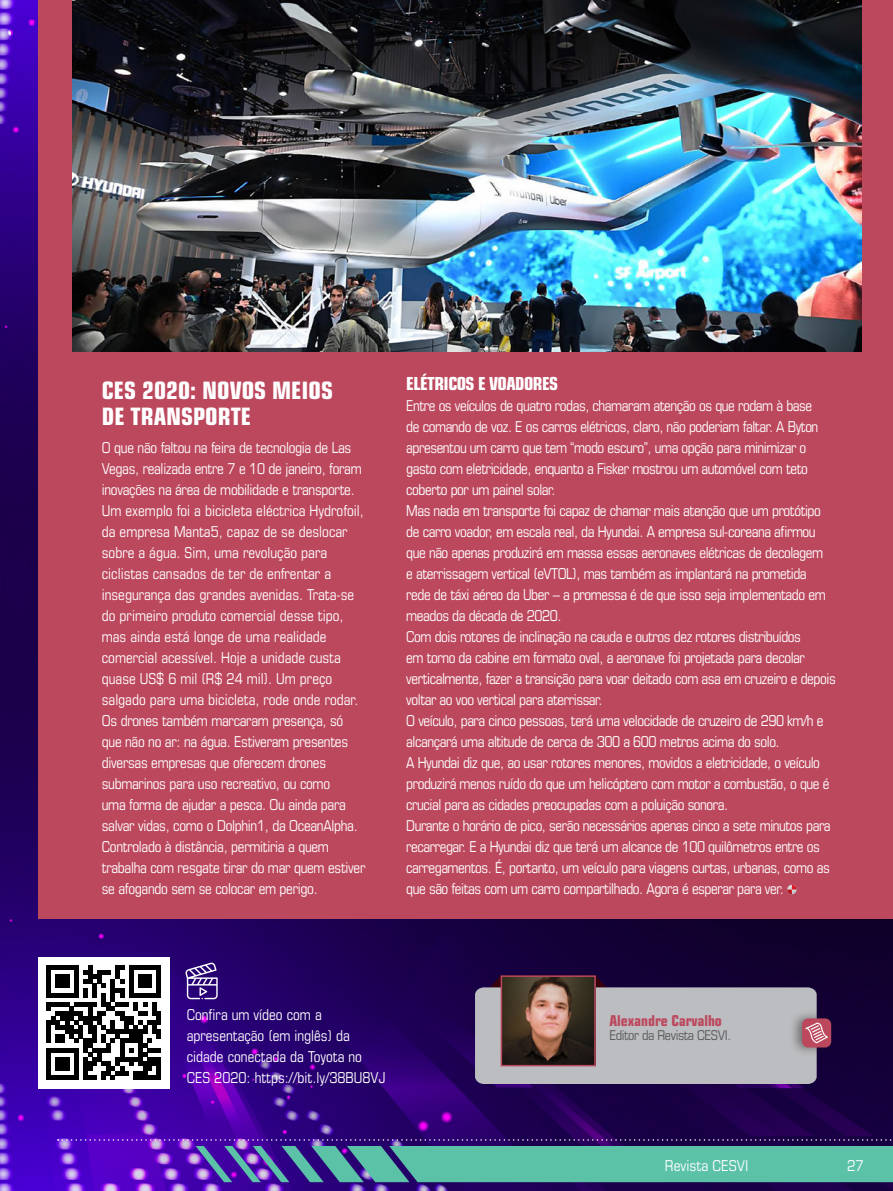
<style>
.page{position:relative;width:893px;height:1191px;background:#fff}
.page>*{position:absolute;margin:0;border:0;box-sizing:border-box;transform-origin:0 0}
.t1{font:700 condensed 24px/25.5px "Eurostile LT Std";color:#fff}
.t2{font:700 condensed 18px "Eurostile LT Std";letter-spacing:-.03em;color:#fff}
.t3{font:condensed 15px/21px "Eurostile LT Std";letter-spacing:-.03em;color:#fff}
.t4{font:condensed 15px/21px "Eurostile LT Std";color:#fff}
.t5{font:700 condensed 15px "Eurostile LT Std";color:#bc485e}
.t6{font:condensed 13.5px "Eurostile LT Std";letter-spacing:-.03em;color:#57585a}
</style>
<div class="page">
<img style="left:0;top:0;width:893px;height:1191px">
<div style="left:39px;top:0;width:854px;height:918px;background:#bc485e"></div>
<svg style="left:196px;top:1146px;width:697px;height:36px;background:#57a5a5"></svg>
<svg style="left:58px;top:1139px;width:835px;height:1px"></svg>
<svg style="left:787px;top:884px;width:10px;height:10px"></svg>
<img style="left:72px;top:0;width:789px;height:351px">
<div style="left:789px;top:1009px;width:47px;height:48px;background:#231f20;opacity:.5"></div>
<div style="left:802px;top:1018px;width:29px;height:29px;background:#bc485e;border-radius:6px"></div>
<svg style="left:475px;top:975px;width:355px;height:109px;background:#958b91"></svg>
<svg style="left:185px;top:962px;width:33px;height:37px"></svg>
<div style="left:39px;top:957px;width:131px;height:131px;background:#fff"></div>
<svg style="left:46px;top:965px;width:115px;height:115px"></svg>
<p class="t1" style="left:102px;top:378px;width:233px">CES 2020: NOVOS MEIOS<br>DE TRANSPORTE</p>
<p class="t3" style="left:102px;top:437px;width:261px">O que não faltou na feira de tecnologia de Las<br>Vegas, realizada entre 7 e 10 de janeiro, foram inovações na área de mobilidade e transporte.</p>
<p class="t4" style="left:102px;top:500px;width:263px">Um exemplo foi a bicicleta eléctrica Hydrofoil, da empresa Manta5, capaz de se deslocar sobre a água. Sim, uma revolução para ciclistas cansados de ter de enfrentar a insegurança das grandes avenidas. Trata-se do primeiro produto comercial desse tipo, mas ainda está longe de uma realidade comercial acessível. Hoje a unidade custa quase US$ 6 mil (R$ 24 mil). Um preço salgado para uma bicicleta, rode onde rodar.</p>
<p class="t3" style="left:102px;top:710px;width:265px">Os drones também marcaram presença, só que não no ar: na água. Estiveram presentes diversas empresas que oferecem drones submarinos para uso recreativo, ou como<br>uma forma de ajudar a pesca. Ou ainda para salvar vidas, como o Dolphin1, da OceanAlpha.<br>Controlado à distância, permitiria a quem trabalha com resgate tirar do mar quem estiver se afogando sem se colocar em perigo.</p>
<p class="t2" style="left:406px;top:373px;width:153px">ELÉTRICOS E VOADORES</p>
<p class="t3" style="left:406px;top:395px;width:414px">Entre os veículos de quatro rodas, chamaram atenção os que rodam à base de comando de voz. E os carros elétricos, claro, não poderiam faltar. A Byton apresentou um carro que tem “modo escuro”, uma opção para minimizar o gasto com eletricidade, enquanto a Fisker mostrou um automóvel com teto coberto por um painel solar.</p>
<p class="t3" style="left:406px;top:500px;width:421px">Mas nada em transporte foi capaz de chamar mais atenção que um protótipo de carro voador, em escala real, da Hyundai. A empresa sul-coreana afirmou que não apenas produzirá em massa essas aeronaves elétricas de decolagem e aterrissagem vertical (eVTOL), mas também as implantará na prometida rede de táxi aéreo da Uber – a promessa é de que isso seja implementado em meados da década de 2020.</p>
<p class="t3" style="left:406px;top:626px;width:431px">Com dois rotores de inclinação na cauda e outros dez rotores distribuídos<br>em torno da cabine em formato oval, a aeronave foi projetada para decolar verticalmente, fazer a transição para voar deitado com asa em cruzeiro e depois voltar ao voo vertical para aterrissar.</p>
<p class="t3" style="left:406px;top:710px;width:419px">O veículo, para cinco pessoas, terá uma velocidade de cruzeiro de 290 km/h e alcançará uma altitude de cerca de 300 a 600 metros acima do solo.</p>
<p class="t3" style="left:406px;top:752px;width:425px">A Hyundai diz que, ao usar rotores menores, movidos a eletricidade, o veículo produzirá menos ruído do que um helicóptero com motor a combustão, o que é crucial para as cidades preocupadas com a poluição sonora.</p>
<p class="t3" style="left:406px;top:815px;width:426px">Durante o horário de pico, serão necessários apenas cinco a sete minutos para recarregar. E a Hyundai diz que terá um alcance de 100 quilômetros entre os carregamentos. É, portanto, um veículo para viagens curtas, urbanas, como as que são feitas com um carro compartilhado. Agora é esperar para ver.</p>
<p class="t4" style="left:187px;top:1004px;width:200px">Confira um vídeo com a apresentação (em inglês) da cidade conectada da Toyota no<br>CES 2020: https://bit.ly/38BU8VJ</p>
<p class="t5" style="left:609px;top:1011px;width:114px">Alexandre Carvalho</p>
<p class="t6" style="left:609px;top:1026px;width:123px">Editor da Revista CESVI.</p>
<p class="t4" style="left:665px;top:1155px;width:85px">Revista CESVI</p>
<p class="t3" style="left:847px;top:1155px;width:18px">27</p>
</div>
